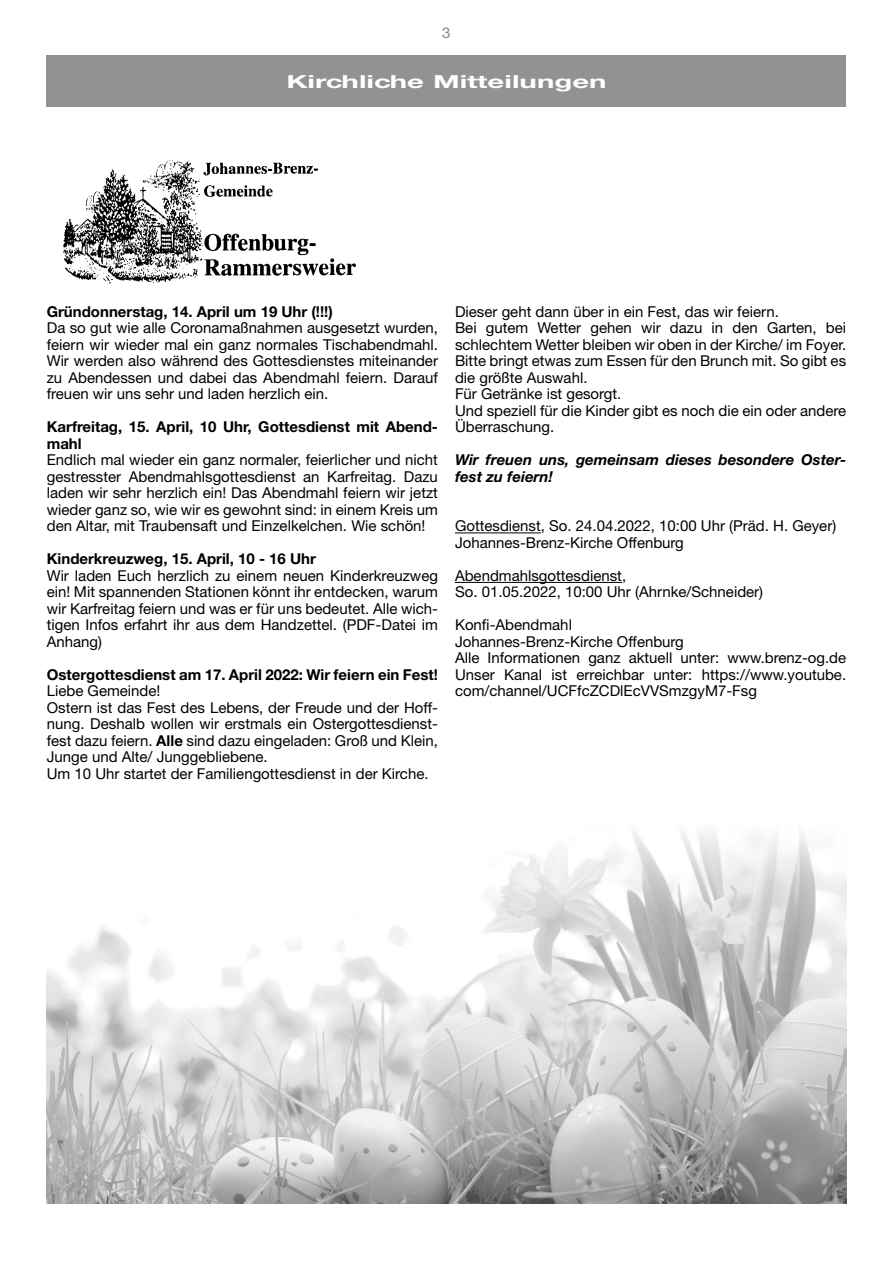
<style>
.page{position:relative;width:893px;height:1263px;background:#fff}
.page>*{position:absolute;margin:0;border:0;box-sizing:border-box;transform-origin:0 0}
.t1{font:700 18px "Helvetica Neue CE";color:#fff;scale:1.63 1}
.t2{font:15px/16.5px "Helvetica Neue LT Std";color:#000}
.t3{font:700 15px/16.5px "Helvetica Neue LT Std";color:#000}
.t4{font:italic 700 15px/16.5px "Helvetica Neue LT Std";color:#000}
.t5{font:15px "Helvetica Neue LT Std";color:#878787}
.s1{font-weight:700}
</style>
<div class="page">
<img style="left:62px;top:160px;width:294px;height:124px">
<div style="left:47px;top:55px;width:799px;height:51px;background:#929292"></div>
<hr style="left:455px;top:532px;width:86px;height:1px;background:#000">
<hr style="left:455px;top:582px;width:167px;height:1px;background:#000">
<img style="left:47px;top:833px;width:799px;height:370px">
<p class="t5" style="left:442px;top:24px;width:10px">3</p>
<p class="t1" style="left:286px;top:70px;width:198px">Kirchliche Mitteilungen</p>
<p class="t3" style="left:47px;top:303px;width:288px">Gründonnerstag, 14. April um 19 Uhr (!!!)</p>
<p class="t2" style="left:47px;top:320px;width:393px;text-align:justify">Da so gut wie alle Coronamaßnahmen ausgesetzt wurden, feiern wir wieder mal ein ganz normales Tischabendmahl.<br>Wir werden also während des Gottesdienstes miteinander zu Abendessen und dabei das Abendmahl feiern. Darauf freuen wir uns sehr und laden herzlich ein.</p>
<p class="t3" style="left:47px;top:418px;width:393px">Karfreitag, 15. April, 10 Uhr, Gottesdienst mit Abend&shy;mahl</p>
<p class="t2" style="left:47px;top:452px;width:393px;text-align:justify">Endlich mal wieder ein ganz normaler, feierlicher und nicht gestresster Abendmahlsgottesdienst an Karfreitag. Dazu laden wir sehr herzlich ein! Das Abendmahl feiern wir jetzt wieder ganz so, wie wir es gewohnt sind: in einem Kreis um den Altar, mit Traubensaft und Einzelkelchen. Wie schön!</p>
<p class="t3" style="left:47px;top:550px;width:271px">Kinderkreuzweg, 15. April, 10 - 16 Uhr</p>
<p class="t2" style="left:47px;top:567px;width:393px;text-align:justify">Wir laden Euch herzlich zu einem neuen Kinderkreuzweg ein! Mit spannenden Stationen könnt ihr entdecken, warum wir Karfreitag feiern und was er für uns bedeutet. Alle wich&shy;tigen Infos erfahrt ihr aus dem Handzettel. (PDF-Datei im Anhang)</p>
<p class="t3" style="left:47px;top:666px;width:393px">Ostergottesdienst am 17. April 2022: Wir feiern ein Fest!</p>
<p class="t2" style="left:47px;top:683px;width:393px">Liebe Gemeinde!<br>Ostern ist das Fest des Lebens, der Freude und der Hoff&shy;nung. Deshalb wollen wir erstmals ein Ostergottesdienst&shy;fest dazu feiern. <span class="s1">Alle</span> sind dazu eingeladen: Groß und Klein, Junge und Alte/ Junggebliebene.<br>Um 10 Uhr startet der Familiengottesdienst in der Kirche.</p>
<p class="t2" style="left:455px;top:303px;width:393px">Dieser geht dann über in ein Fest, das wir feiern.<br>Bei gutem Wetter gehen wir dazu in den Garten, bei schlechtem Wetter bleiben wir oben in der Kirche/ im Foyer.<br>Bitte bringt etwas zum Essen für den Brunch mit. So gibt es die größte Auswahl.<br>Für Getränke ist gesorgt.<br>Und speziell für die Kinder gibt es noch die ein oder andere Überraschung.</p>
<p class="t4" style="left:455px;top:451px;width:393px">Wir freuen uns, gemeinsam dieses besondere Oster&shy;fest zu feiern!</p>
<p class="t2" style="left:455px;top:518px;width:383px">Gottesdienst, So. 24.04.2022, 10:00 Uhr (Präd. H. Geyer)<br>Johannes-Brenz-Kirche Offenburg</p>
<p class="t2" style="left:455px;top:567px;width:310px">Abendmahlsgottesdienst,<br>So. 01.05.2022, 10:00 Uhr (Ahrnke/Schneider)</p>
<p class="t2" style="left:455px;top:617px;width:393px">Konfi-Abendmahl<br>Johannes-Brenz-Kirche Offenburg<br>Alle Informationen ganz aktuell unter: www.brenz-og.de Unser Kanal ist erreichbar unter: https://www.youtube. com/channel/UCFfcZCDlEcVVSmzgyM7-Fsg</p>
</div>
